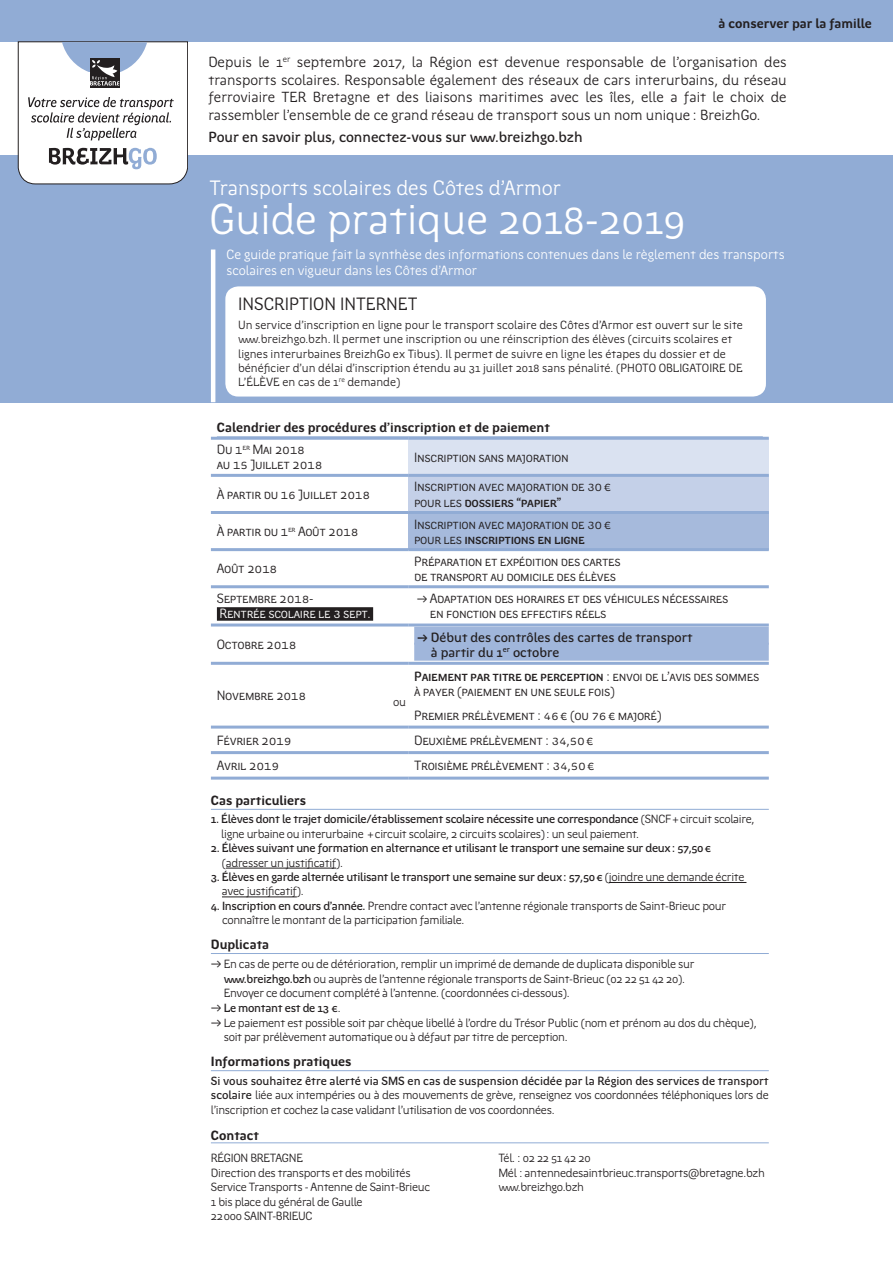
<style>
.page{position:relative;width:893px;height:1263px;background:#fff}
.page>*{position:absolute;margin:0;border:0;box-sizing:border-box;transform-origin:0 0}
.t1{font:43.5px "Region Bretagne";color:#fff}
.t2{font:21px "Region Bretagne";color:#fff}
.t3{font:18px "Region Bretagne";color:#231f20}
.t4{font:14.7px/17.7px "Region Bretagne";color:#231f20;text-align:justify}
.t5{font:500 14.7px "Region Bretagne";color:#231f20}
.Contenu_tableau_caps{font:13.5px/15px "Region Bretagne";letter-spacing:-.025em;color:#231f20}
.Titre{font:700 13.5px "Region Bretagne";color:#231f20}
.Contenu_tableau_caps-2{font:13.5px/16.2px "Region Bretagne";color:#fff}
.Surligné_rouge_texte{font:500 13.5px/15px "Region Bretagne";color:#231f20}
.Contenu_tableau_caps-3{font:13.5px "Region Bretagne";letter-spacing:-.025em;color:#fff}
.Texte_courant{font:12px/14.4px "Region Bretagne";letter-spacing:-.025em;color:#231f20}
.Texte_courant-2{font:12px/14.4px "Region Bretagne";color:#231f20}
.Texte_courant-3{font:500 12px/14.4px "Region Bretagne";letter-spacing:-.025em;color:#231f20}
.s1{font-weight:500}
.s2{font-weight:400}
.s3{font-size:13.5px}
.s4{font-weight:400;font-size:13.5px}
</style>
<div class="page">
<div style="left:0;top:0;width:893px;height:402px;background:#91acd5"></div>
<div style="left:408px;top:438px;width:361px;height:37px;background:#dae2f1"></div>
<div style="left:408px;top:475px;width:361px;height:37px;background:#c4d0e8"></div>
<div style="left:408px;top:512px;width:361px;height:38px;background:#a6badc"></div>
<hr style="left:211px;top:437px;width:197px;height:3px;background:#91acd5">
<hr style="left:408px;top:437px;width:361px;height:3px;background:#91acd5">
<hr style="left:211px;top:511px;width:197px;height:3px;background:#91acd5">
<hr style="left:408px;top:511px;width:361px;height:3px;background:#91acd5">
<hr style="left:211px;top:548px;width:197px;height:3px;background:#91acd5">
<hr style="left:408px;top:548px;width:361px;height:3px;background:#91acd5">
<hr style="left:211px;top:585px;width:197px;height:3px;background:#91acd5">
<hr style="left:408px;top:585px;width:361px;height:3px;background:#91acd5">
<hr style="left:211px;top:623px;width:197px;height:3px;background:#91acd5">
<hr style="left:408px;top:623px;width:361px;height:3px;background:#91acd5">
<hr style="left:211px;top:662px;width:197px;height:3px;background:#91acd5">
<hr style="left:408px;top:662px;width:361px;height:3px;background:#91acd5">
<hr style="left:211px;top:725px;width:197px;height:3px;background:#91acd5">
<hr style="left:408px;top:725px;width:361px;height:3px;background:#91acd5">
<hr style="left:211px;top:751px;width:197px;height:3px;background:#91acd5">
<hr style="left:408px;top:751px;width:361px;height:3px;background:#91acd5">
<hr style="left:211px;top:777px;width:197px;height:3px;background:#91acd5">
<hr style="left:408px;top:777px;width:361px;height:3px;background:#91acd5">
<hr style="left:211px;top:474px;width:197px;height:3px;background:#91acd5">
<hr style="left:408px;top:474px;width:361px;height:3px;background:#91acd5">
<hr style="left:217px;top:436px;width:546px;height:1px;background:#91acd5">
<div style="left:217px;top:607px;width:156px;height:14px;background:#231f20"></div>
<div style="left:414px;top:627px;width:355px;height:18px;background:#a0b6db"></div>
<div style="left:414px;top:643px;width:355px;height:18px;background:#a0b6db"></div>
<hr style="left:211px;top:249px;width:4px;height:153px;background:#fff">
<hr style="left:211px;top:809px;width:558px;height:1px;background:#91acd5">
<hr style="left:226px;top:868px;width:110px;height:1px;background:#231f20">
<hr style="left:609px;top:882px;width:137px;height:1px;background:#231f20">
<hr style="left:222px;top:896px;width:75px;height:1px;background:#231f20">
<hr style="left:211px;top:953px;width:558px;height:1px;background:#91acd5">
<hr style="left:211px;top:1070px;width:558px;height:1px;background:#91acd5">
<hr style="left:211px;top:1142px;width:558px;height:1px;background:#91acd5">
<div style="left:225px;top:286px;width:541px;height:110px;background:#fff;border-radius:13px"></div>
<div style="left:0;top:43px;width:893px;height:112px;background:#fff"></div>
<svg style="left:18px;top:41px;width:170px;height:143px"></svg>
<p class="Titre" style="left:719px;top:16px;width:155px">à conserver par la famille</p>
<p class="t4" style="left:208px;top:53px;width:580px">Depuis le 1<sup>er</sup> septembre 2017, la Région est devenue responsable de l’organisation des transports scolaires. Responsable également des réseaux de cars interurbains, du réseau ferroviaire TER Bretagne et des liaisons maritimes avec les îles, elle a fait le choix de rassembler l’ensemble de ce grand réseau de transport sous un nom unique: BreizhGo.</p>
<p class="t5" style="left:208px;top:129px;width:376px">Pour en savoir plus, connectez-vous sur www.breizhgo.bzh</p>
<p class="t2" style="left:209px;top:176px;width:353px">Transports scolaires des Côtes d’Armor</p>
<p class="t1" style="left:209px;top:195px;width:477px">Guide pratique 2018-2019</p>
<p class="Contenu_tableau_caps-2" style="left:226px;top:246px;width:560px">Ce guide pratique fait la synthèse des informations contenues dans le règlement des transports scolaires en vigueur dans les Côtes d’Armor</p>
<p class="t3" style="left:238px;top:294px;width:181px">INSCRIPTION INTERNET</p>
<p class="Texte_courant-2" style="left:238px;top:318px;width:506px">Un service d’inscription en ligne pour le transport scolaire des Côtes d’Armor est ouvert sur le site www.breizhgo.bzh. Il permet une inscription ou une réinscription des élèves (circuits scolaires et lignes interurbaines BreizhGo ex Tibus). Il permet de suivre en ligne les étapes du dossier et de bénéficier d’un délai d’inscription étendu au 31 juillet 2018 sans pénalité. (PHOTO OBLIGATOIRE DE L’ÉLÈVE en cas de 1<sup>re</sup> demande)</p>
<p class="Titre" style="left:217px;top:420px;width:334px">Calendrier des procédures d’inscription et de paiement</p>
<p class="Contenu_tableau_caps" style="left:217px;top:443px;width:90px">Du 1<sup>er</sup> Mai 2018</p>
<p class="Contenu_tableau_caps" style="left:217px;top:458px;width:107px">au 15 Juillet 2018</p>
<p class="Contenu_tableau_caps" style="left:414px;top:450px;width:156px">Inscription sans majoration</p>
<p class="Contenu_tableau_caps" style="left:217px;top:487px;width:155px">À partir du 16 Juillet 2018</p>
<p class="Contenu_tableau_caps" style="left:414px;top:480px;width:198px">Inscription avec majoration de 30€ pour les <span class="s1">dossiers “papier”</span></p>
<p class="Contenu_tableau_caps" style="left:217px;top:524px;width:143px">À partir du 1<sup>er</sup> Août 2018</p>
<p class="Contenu_tableau_caps" style="left:414px;top:517px;width:198px">Inscription avec majoration de 30€ pour les <span class="s1">inscriptions en ligne</span></p>
<p class="Contenu_tableau_caps" style="left:217px;top:561px;width:62px">Août 2018</p>
<p class="Contenu_tableau_caps" style="left:414px;top:554px;width:208px">Préparation et expédition des cartes de transport au domicile des élèves</p>
<p class="Contenu_tableau_caps" style="left:217px;top:592px;width:98px">Septembre 2018-</p>
<p class="Contenu_tableau_caps-3" style="left:220px;top:606px;width:153px">Rentrée scolaire le 3 sept.</p>
<p class="Contenu_tableau_caps" style="left:430px;top:592px;width:300px;text-indent:-13px">4 Adaptation des horaires et des véhicules nécessaires en fonction des effectifs réels</p>
<p class="Contenu_tableau_caps" style="left:217px;top:637px;width:81px">Octobre 2018</p>
<p class="Surligné_rouge_texte" style="left:431px;top:630px;width:263px;text-indent:-14px">4 Début des contrôles des cartes de transport à partir du 1<sup>er</sup> octobre</p>
<p class="Contenu_tableau_caps" style="left:217px;top:688px;width:91px">Novembre 2018</p>
<p class="Contenu_tableau_caps" style="left:414px;top:669px;width:347px"><span class="s1">Paiement par titre de perception</span> : envoi de l’avis des sommes à payer (paiement en une seule fois)</p>
<p class="Contenu_tableau_caps" style="left:414px;top:708px;width:249px">Premier prélèvement : 46€ (ou 76€ majoré)</p>
<p class="Texte_courant" style="left:393px;top:695px;width:14px">ou</p>
<p class="Contenu_tableau_caps" style="left:217px;top:733px;width:76px">Février 2019</p>
<p class="Contenu_tableau_caps" style="left:414px;top:733px;width:181px">Deuxième prélèvement : 34,50€</p>
<p class="Contenu_tableau_caps" style="left:217px;top:759px;width:64px">Avril 2019</p>
<p class="Contenu_tableau_caps" style="left:414px;top:759px;width:182px">Troisième prélèvement : 34,50€</p>
<p class="Titre" style="left:211px;top:793px;width:97px">Cas particuliers</p>
<p class="Texte_courant" style="left:221px;top:812px;width:535px;text-indent:-10px"><span class="s1">1. Élèves dont le trajet domicile/établissement scolaire nécessite une correspondance</span> (SNCF+circuit scolaire, ligne urbaine ou interurbaine +circuit scolaire, 2 circuits scolaires): un seul paiement.</p>
<p class="Texte_courant-3" style="left:222px;top:841px;width:491px;text-indent:-11px">2. Élèves suivant une formation en alternance et utilisant le transport une semaine sur deux: 57,50€ <span class="s2">(adresser un justificatif).</span></p>
<p class="Texte_courant-3" style="left:222px;top:870px;width:524px;text-indent:-11px">3. Élèves en garde alternée utilisant le transport une semaine sur deux: 57,50€ <span class="s2">(joindre une demande écrite avec justificatif).</span></p>
<p class="Texte_courant" style="left:222px;top:899px;width:506px;text-indent:-11px"><span class="s1">4. Inscription en cours d’année.</span> Prendre contact avec l’antenne régionale transports de Saint-Brieuc pour connaître le montant de la participation familiale.</p>
<p class="Titre" style="left:211px;top:937px;width:60px">Duplicata</p>
<p class="Texte_courant" style="left:224px;top:957px;width:472px;text-indent:-13px"><span class="s3">4</span> En cas de perte ou de détérioration, remplir un imprimé de demande de duplicata disponible sur <span class="s1">www.breizhgo.bzh</span> ou auprès de l’antenne régionale transports de Saint-Brieuc (02 22 51 42 20).<br>Envoyer ce document complété à l’antenne. (coordonnées ci-dessous).</p>
<p class="Texte_courant-3" style="left:211px;top:1001px;width:131px"><span class="s4">4</span> Le montant est de 13 €<span class="s2">.</span></p>
<p class="Texte_courant" style="left:224px;top:1016px;width:534px;text-indent:-13px"><span class="s3">4</span> Le paiement est possible soit par chèque libellé à l’ordre du Trésor Public (nom et prénom au dos du chèque), soit par prélèvement automatique ou à défaut par titre de perception.</p>
<p class="Titre" style="left:211px;top:1054px;width:142px">Informations pratiques</p>
<p class="Texte_courant" style="left:211px;top:1074px;width:559px;text-align:justify"><span class="s1">Si vous souhaitez être alerté via SMS en cas de suspension décidée par la Région des services de transport scolaire</span> liée aux intempéries ou à des mouvements de grève, renseignez vos coordonnées téléphoniques lors de l’inscription et cochez la case validant l’utilisation de vos coordonnées.</p>
<p class="Titre" style="left:211px;top:1128px;width:50px">Contact</p>
<p class="Texte_courant" style="left:211px;top:1151px;width:94px">RÉGION BRETAGNE</p>
<p class="Texte_courant" style="left:211px;top:1166px;width:201px">Direction des transports et des mobilités</p>
<p class="Texte_courant" style="left:211px;top:1180px;width:221px">Service Transports - Antenne de Saint-Brieuc</p>
<p class="Texte_courant" style="left:211px;top:1194px;width:153px">1 bis place du général de Gaulle</p>
<p class="Texte_courant" style="left:211px;top:1209px;width:103px">22000 SAINT-BRIEUC</p>
<p class="Texte_courant" style="left:498px;top:1151px;width:94px">Tél. : 02 22 51 42 20</p>
<p class="Texte_courant" style="left:498px;top:1166px;width:268px">Mél : antennedesaintbrieuc.transports@bretagne.bzh</p>
<p class="Texte_courant" style="left:498px;top:1180px;width:87px">www.breizhgo.bzh</p>
</div>
